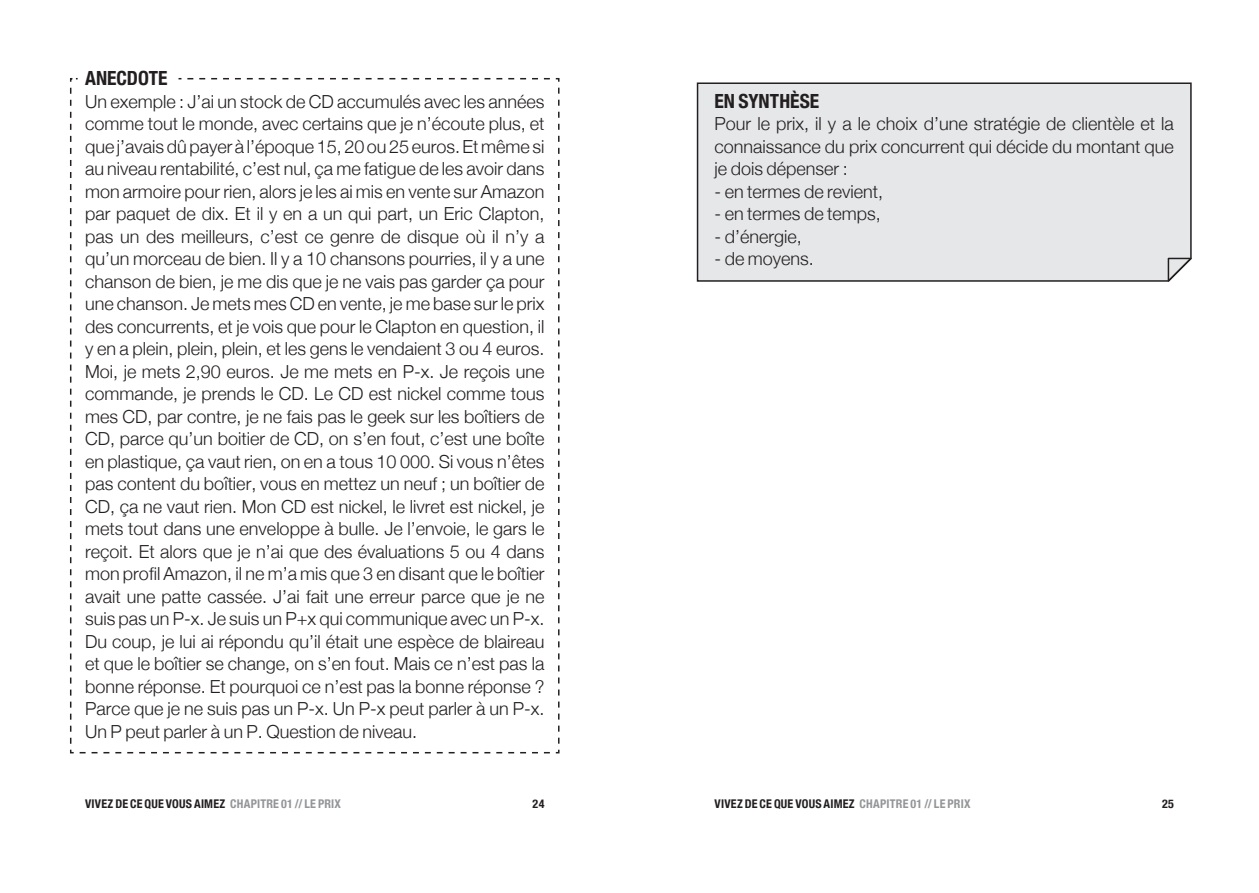
<style>
.page{position:relative;width:1259px;height:893px;background:#fff}
.page>*{position:absolute;margin:0;border:0;box-sizing:border-box;transform-origin:0 0}
.Labeur{font:700 condensed 19.5px "Helvetica Neue";color:#231f20}
.Labeur-2{font:300 18px/22.5px "Helvetica Neue";color:#231f20;text-align:justify}
.t1{font:700 condensed 12px "Helvetica Neue";letter-spacing:.02em;color:#231f20}
.s1{color:#939598}
</style>
<div class="page">
<svg style="left:70px;top:78px;width:490px;height:676px"></svg>
<div style="left:696px;top:82px;width:496px;height:200px;background:#e6e7e9"></div>
<svg style="left:1167px;top:257px;width:25px;height:25px"></svg>
<p class="Labeur" style="left:85px;top:62px;width:84px">ANECDOTE</p>
<p class="Labeur-2" style="left:85px;top:89px;width:461px">Un exemple : J’ai un stock de CD accumulés avec les années comme tout le monde, avec certains que je n’écoute plus, et que j’avais dû payer à l’époque 15, 20 ou 25 euros. Et même si au niveau rentabilité, c’est nul, ça me fatigue de les avoir dans mon armoire pour rien, alors je les ai mis en vente sur Amazon par paquet de dix. Et il y en a un qui part, un Eric Clapton, pas un des meilleurs, c’est ce genre de disque où il n’y a qu’un morceau de bien. Il y a 10 chansons pourries, il y a une chanson de bien, je me dis que je ne vais pas garder ça pour une chanson. Je mets mes CD en vente, je me base sur le prix des concurrents, et je vois que pour le Clapton en question, il y en a plein, plein, plein, et les gens le vendaient 3 ou 4 euros.<br>Moi, je mets 2,90 euros. Je me mets en P-x. Je reçois une commande, je prends le CD. Le CD est nickel comme tous mes CD, par contre, je ne fais pas le geek sur les boîtiers de CD, parce qu’un boitier de CD, on s’en fout, c’est une boîte en plastique, ça vaut rien, on en a tous 10 000. Si vous n’êtes pas content du boîtier, vous en mettez un neuf ; un boîtier de CD, ça ne vaut rien. Mon CD est nickel, le livret est nickel, je mets tout dans une enveloppe à bulle. Je l’envoie, le gars le reçoit. Et alors que je n’ai que des évaluations 5 ou 4 dans mon profil Amazon, il ne m’a mis que 3 en disant que le boîtier avait une patte cassée. J’ai fait une erreur parce que je ne suis pas un P-x. Je suis un P+x qui communique avec un P-x.<br>Du coup, je lui ai répondu qu’il était une espèce de blaireau et que le boîtier se change, on s’en fout. Mais ce n’est pas la bonne réponse. Et pourquoi ce n’est pas la bonne réponse ?<br>Parce que je ne suis pas un P-x. Un P-x peut parler à un P-x.<br>Un P peut parler à un P. Question de niveau.</p>
<p class="Labeur" style="left:714px;top:84px;width:106px">EN SYNTHÈSE</p>
<p class="Labeur-2" style="left:714px;top:111px;width:461px">Pour le prix, il y a le choix d’une stratégie de clientèle et la connaissance du prix concurrent qui décide du montant que je dois dépenser :</p>
<p class="Labeur-2" style="left:714px;top:179px;width:170px">- en termes de revient,</p>
<p class="Labeur-2" style="left:714px;top:201px;width:168px">- en termes de temps,</p>
<p class="Labeur-2" style="left:714px;top:224px;width:89px">- d’énergie,</p>
<p class="Labeur-2" style="left:714px;top:246px;width:101px">- de moyens.</p>
<p class="t1" style="left:85px;top:793px;width:257px">VIVEZ DE CE QUE VOUS AIMEZ <span class="s1">CHAPITRE 01 // LE PRIX</span></p>
<p class="t1" style="left:532px;top:793px;width:13px">24</p>
<p class="t1" style="left:714px;top:793px;width:257px">VIVEZ DE CE QUE VOUS AIMEZ <span class="s1">CHAPITRE 01 // LE PRIX</span></p>
<p class="t1" style="left:1162px;top:793px;width:13px">25</p>
</div>
